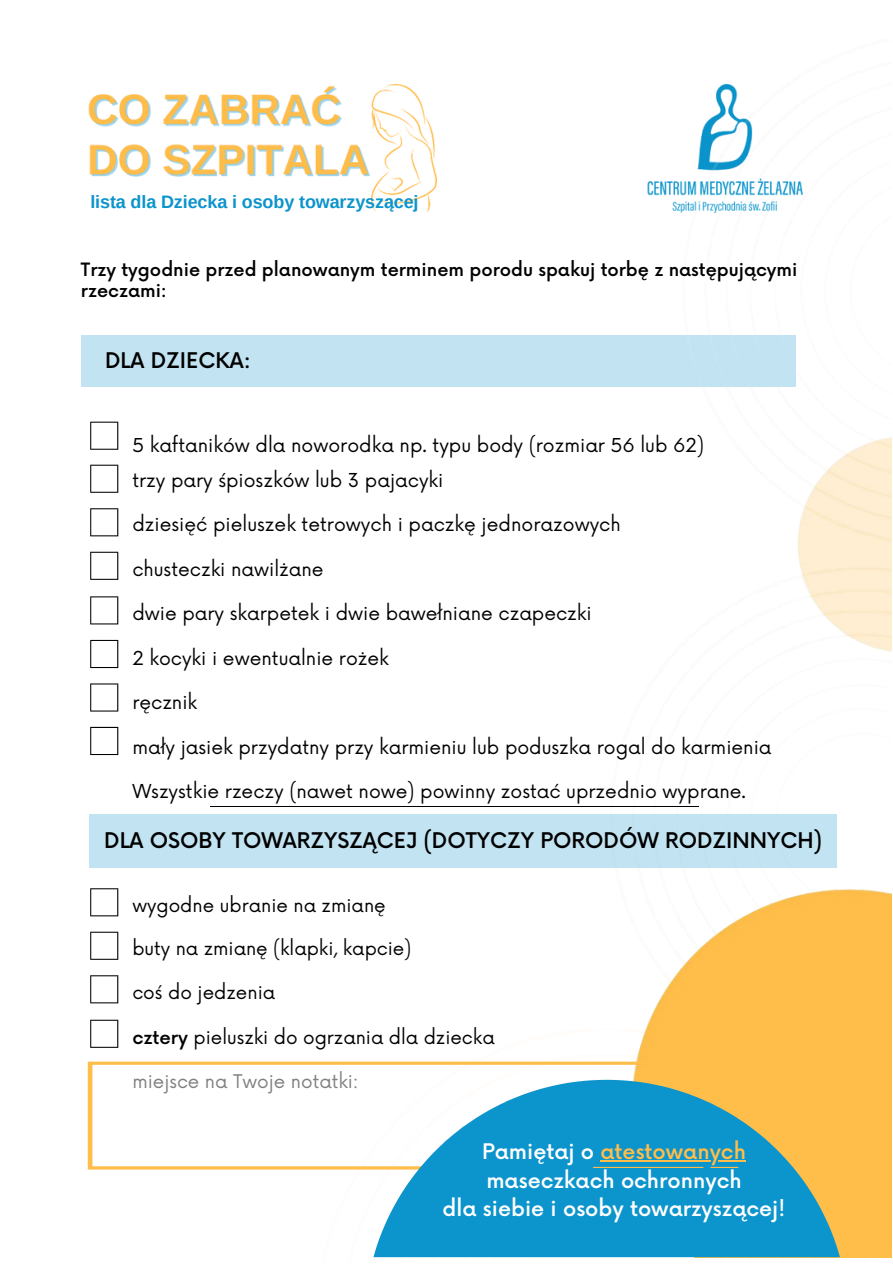
<style>
.page{position:relative;width:893px;height:1264px;background:#fff}
.page>*{position:absolute;margin:0;border:0;box-sizing:border-box;transform-origin:0 0}
.t1{font:500 21px/28px "Now";color:#fff;text-align:center}
.t2{font:500 21px "Now";color:#000}
.t3{font:18.75px/35.1px "Now";color:#000}
.t4{font:18.3px "Now";color:#000}
.t5{font:18.3px "Now";color:#808080}
.t6{font:700 18px "Arimo";letter-spacing:-.005em;color:#0c94cc}
.t7{font:500 17.85px/21.3px "Now";color:#000}
.s1{font-weight:500}
.s2{color:#ffbd4a}
</style>
<div class="page">
<img style="left:322px;top:1029px;width:570px;height:229px">
<div style="left:81px;top:335px;width:714px;height:52px;background:#c2e4f2"></div>
<img style="left:610px;top:84px;width:281px;height:1173px">
<img style="left:371px;top:84px;width:65px;height:128px">
<svg style="left:88px;top:1061px;width:714px;height:108px"></svg>
<img style="left:88px;top:85px;width:282px;height:92px">
<svg style="left:90px;top:421px;width:28px;height:29px"></svg>
<svg style="left:90px;top:464px;width:28px;height:29px"></svg>
<svg style="left:90px;top:508px;width:28px;height:28px"></svg>
<svg style="left:90px;top:551px;width:28px;height:29px"></svg>
<svg style="left:90px;top:596px;width:28px;height:28px"></svg>
<svg style="left:90px;top:640px;width:28px;height:28px"></svg>
<svg style="left:90px;top:683px;width:28px;height:28px"></svg>
<svg style="left:90px;top:727px;width:28px;height:28px"></svg>
<svg style="left:90px;top:888px;width:28px;height:28px"></svg>
<svg style="left:90px;top:931px;width:28px;height:28px"></svg>
<svg style="left:90px;top:975px;width:28px;height:28px"></svg>
<svg style="left:90px;top:1019px;width:28px;height:28px"></svg>
<hr style="left:210px;top:806px;width:488px;height:1px;background:#000">
<div style="left:89px;top:814px;width:748px;height:54px;background:#c2e4f2"></div>
<svg style="left:373px;top:1079px;width:466px;height:178px;fill:#0c94cc"></svg>
<hr style="left:593px;top:1166px;width:110px;height:1px;background:#ffbd4a">
<svg style="left:710px;top:1166px;width:28px;height:1px"></svg>
<hr style="left:600px;top:1160px;width:145px;height:1px;background:#ffbd4a">
<p class="t6" style="left:90px;top:191px;width:330px">lista dla Dziecka i osoby towarzyszącej</p>
<p class="t7" style="left:81px;top:260px;width:718px">Trzy tygodnie przed planowanym terminem porodu spakuj torbę z następującymi rzeczami:</p>
<p class="t2" style="left:105px;top:349px;width:147px">DLA DZIECKA:</p>
<p class="t3" style="left:132px;top:428px;width:573px">5 kaftaników dla noworodka np. typu body (rozmiar 56 lub 62) trzy pary śpioszków lub 3 pajacyki</p>
<p class="t3" style="left:132px;top:508px;width:490px">dziesięć pieluszek tetrowych i paczkę jednorazowych</p>
<p class="t3" style="left:132px;top:552px;width:193px">chusteczki nawilżane</p>
<p class="t3" style="left:132px;top:597px;width:461px">dwie pary skarpetek i dwie bawełniane czapeczki</p>
<p class="t3" style="left:132px;top:641px;width:258px">2 kocyki i ewentualnie rożek</p>
<p class="t3" style="left:132px;top:686px;width:66px">ręcznik</p>
<p class="t3" style="left:132px;top:730px;width:640px">mały jasiek przydatny przy karmieniu lub poduszka rogal do karmienia</p>
<p class="t3" style="left:132px;top:775px;width:615px">Wszystkie rzeczy (nawet nowe) powinny zostać uprzednio wyprane.</p>
<p class="t2" style="left:104px;top:829px;width:719px">DLA OSOBY TOWARZYSZĄCEJ (DOTYCZY PORODÓW RODZINNYCH)</p>
<p class="t4" style="left:132px;top:895px;width:255px">wygodne ubranie na zmianę</p>
<p class="t4" style="left:132px;top:937px;width:280px">buty na zmianę (klapki, kapcie)</p>
<p class="t4" style="left:132px;top:981px;width:144px">coś do jedzenia</p>
<p class="t4" style="left:132px;top:1026px;width:364px"><span class="s1">cztery</span> pieluszki do ogrzania dla dziecka</p>
<p class="t5" style="left:132px;top:1071px;width:228px">miejsce na Twoje notatki:</p>
<p class="t1" style="left:442px;top:1139px;width:344px">Pamiętaj o <span class="s2">atestowanych </span>maseczkach ochronnych<br>dla siebie i osoby towarzyszącej!</p>
</div>
